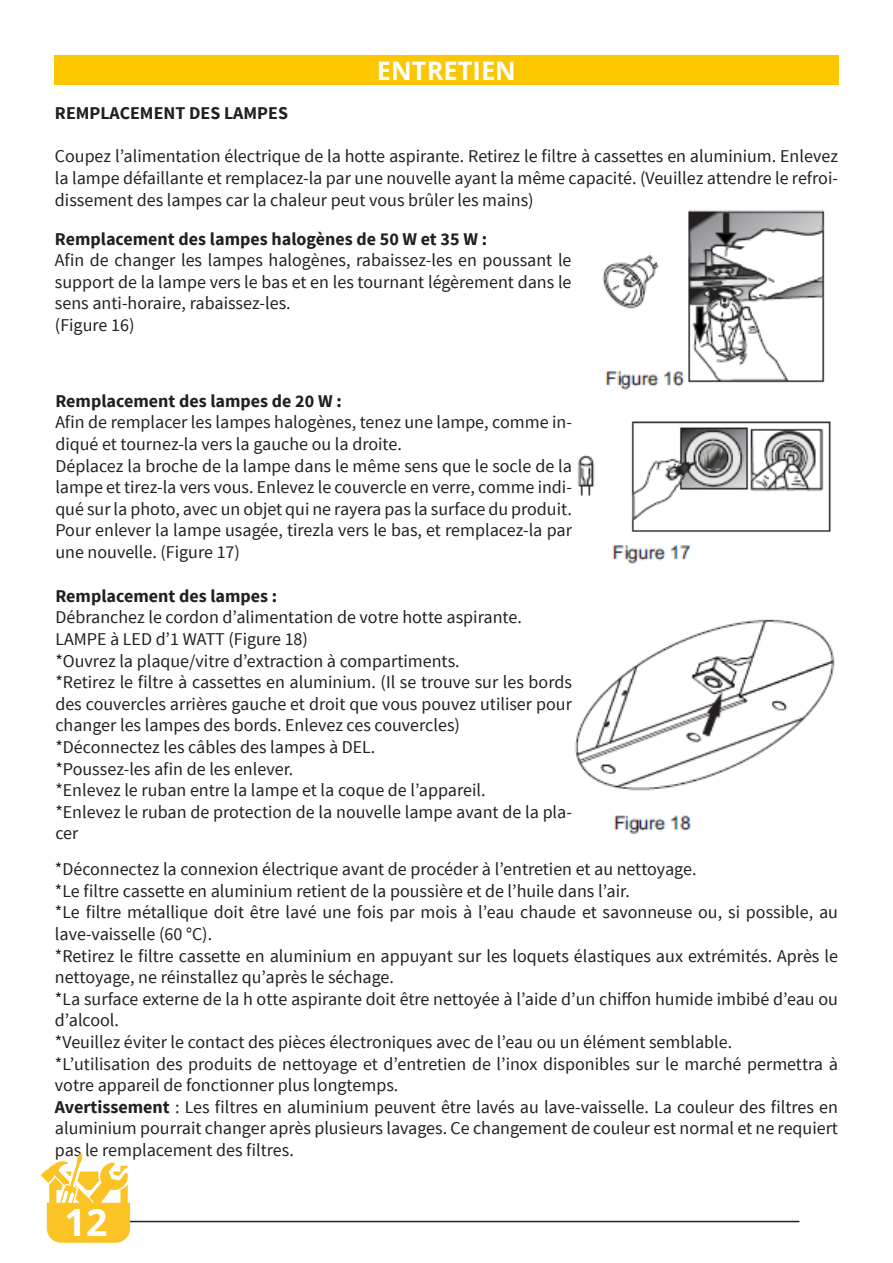
<style>
.page{position:relative;width:893px;height:1263px;background:#fff}
.page>*{position:absolute;margin:0;border:0;box-sizing:border-box;transform-origin:0 0}
.t1{font:700 37.5px "Open Sans";color:#fff}
.t2{font:700 25.5px "Open Sans";color:#fff}
.t3{font:18px/21.6px "Source Sans Pro";color:#231f20}
.t4{font:700 18px "Source Sans Pro";color:#231f20}
.s1{font-weight:700}
</style>
<div class="page">
<div style="left:54px;top:55px;width:785px;height:30px;background:#fcc700"></div>
<img style="left:602px;top:210px;width:223px;height:180px">
<img style="left:577px;top:421px;width:254px;height:143px">
<img style="left:575px;top:619px;width:260px;height:216px">
<hr style="left:86px;top:1221px;width:713px;height:1px;background:#231f20">
<svg style="left:41px;top:1154px;width:89px;height:89px"></svg>
<p class="t2" style="left:377px;top:53px;width:141px">ENTRETIEN</p>
<p class="t4" style="left:55px;top:102px;width:235px">REMPLACEMENT DES LAMPES</p>
<p class="t3" style="left:55px;top:146px;width:785px;text-align:justify">Coupez l’alimentation électrique de la hotte aspirante. Retirez le filtre à cassettes en aluminium. Enlevez la lampe défaillante et remplacez-la par une nouvelle ayant la même capacité. (Veuillez attendre le refroi&shy;dissement des lampes car la chaleur peut vous brûler les mains)</p>
<p class="t4" style="left:55px;top:227px;width:434px">Remplacement des lampes halogènes de 50 W et 35 W :</p>
<p class="t3" style="left:55px;top:250px;width:518px;text-align:justify">Afin de changer les lampes halogènes, rabaissez-les en poussant le support de la lampe vers le bas et en les tournant légèrement dans le sens anti-horaire, rabaissez-les.</p>
<p class="t3" style="left:55px;top:315px;width:81px">(Figure 16)</p>
<p class="t4" style="left:55px;top:389px;width:288px">Remplacement des lampes de 20 W :</p>
<p class="t3" style="left:55px;top:412px;width:518px">Afin de remplacer les lampes halogènes, tenez une lampe, comme in&shy;diqué et tournez-la vers la gauche ou la droite.</p>
<p class="t3" style="left:55px;top:455px;width:518px;text-align:justify">Déplacez la broche de la lampe dans le même sens que le socle de la lampe et tirez-la vers vous. Enlevez le couvercle en verre, comme indi&shy;qué sur la photo, avec un objet qui ne rayera pas la surface du produit.<br>Pour enlever la lampe usagée, tirezla vers le bas, et remplacez-la par une nouvelle. (Figure 17)</p>
<p class="t4" style="left:55px;top:584px;width:223px">Remplacement des lampes :</p>
<p class="t3" style="left:55px;top:607px;width:468px">Débranchez le cordon d’alimentation de votre hotte aspirante.</p>
<p class="t3" style="left:55px;top:628px;width:254px">LAMPE à LED d’1 WATT (Figure 18)</p>
<p class="t3" style="left:55px;top:650px;width:406px">*Ouvrez la plaque/vitre d’extraction à compartiments.</p>
<p class="t3" style="left:55px;top:672px;width:518px;text-align:justify">*Retirez le filtre à cassettes en aluminium. (Il se trouve sur les bords des couvercles arrières gauche et droit que vous pouvez utiliser pour changer les lampes des bords. Enlevez ces couvercles)</p>
<p class="t3" style="left:55px;top:736px;width:322px">*Déconnectez les câbles des lampes à DEL.</p>
<p class="t3" style="left:55px;top:758px;width:239px">*Poussez-les afin de les enlever.</p>
<p class="t3" style="left:55px;top:780px;width:432px">*Enlevez le ruban entre la lampe et la coque de l’appareil.</p>
<p class="t3" style="left:55px;top:801px;width:518px">*Enlevez le ruban de protection de la nouvelle lampe avant de la pla&shy;cer</p>
<p class="t3" style="left:55px;top:859px;width:643px">*Déconnectez la connexion électrique avant de procéder à l’entretien et au nettoyage.</p>
<p class="t3" style="left:55px;top:880px;width:576px">*Le filtre cassette en aluminium retient de la poussière et de l’huile dans l’air.</p>
<p class="t3" style="left:55px;top:902px;width:785px">*Le filtre métallique doit être lavé une fois par mois à l’eau chaude et savonneuse ou, si possible, au lave-vaisselle (60 °C).</p>
<p class="t3" style="left:55px;top:945px;width:785px">*Retirez le filtre cassette en aluminium en appuyant sur les loquets élastiques aux extrémités. Après le nettoyage, ne réinstallez qu’après le séchage.</p>
<p class="t3" style="left:55px;top:988px;width:785px">*La surface externe de la h otte aspirante doit être nettoyée à l’aide d’un chiffon humide imbibé d’eau ou d’alcool.</p>
<p class="t3" style="left:55px;top:1031px;width:679px">*Veuillez éviter le contact des pièces électroniques avec de l’eau ou un élément semblable.</p>
<p class="t3" style="left:55px;top:1053px;width:785px">*L’utilisation des produits de nettoyage et d’entretien de l’inox disponibles sur le marché permettra à votre appareil de fonctionner plus longtemps.</p>
<p class="t3" style="left:55px;top:1096px;width:785px;text-align:justify"><span class="s1">Avertissement</span> : Les filtres en aluminium peuvent être lavés au lave-vaisselle. La couleur des filtres en aluminium pourrait changer après plusieurs lavages. Ce changement de couleur est normal et ne requiert pas le remplacement des filtres.</p>
<h1 class="t1" style="left:65px;top:1196px;width:44px">12</h1>
</div>
